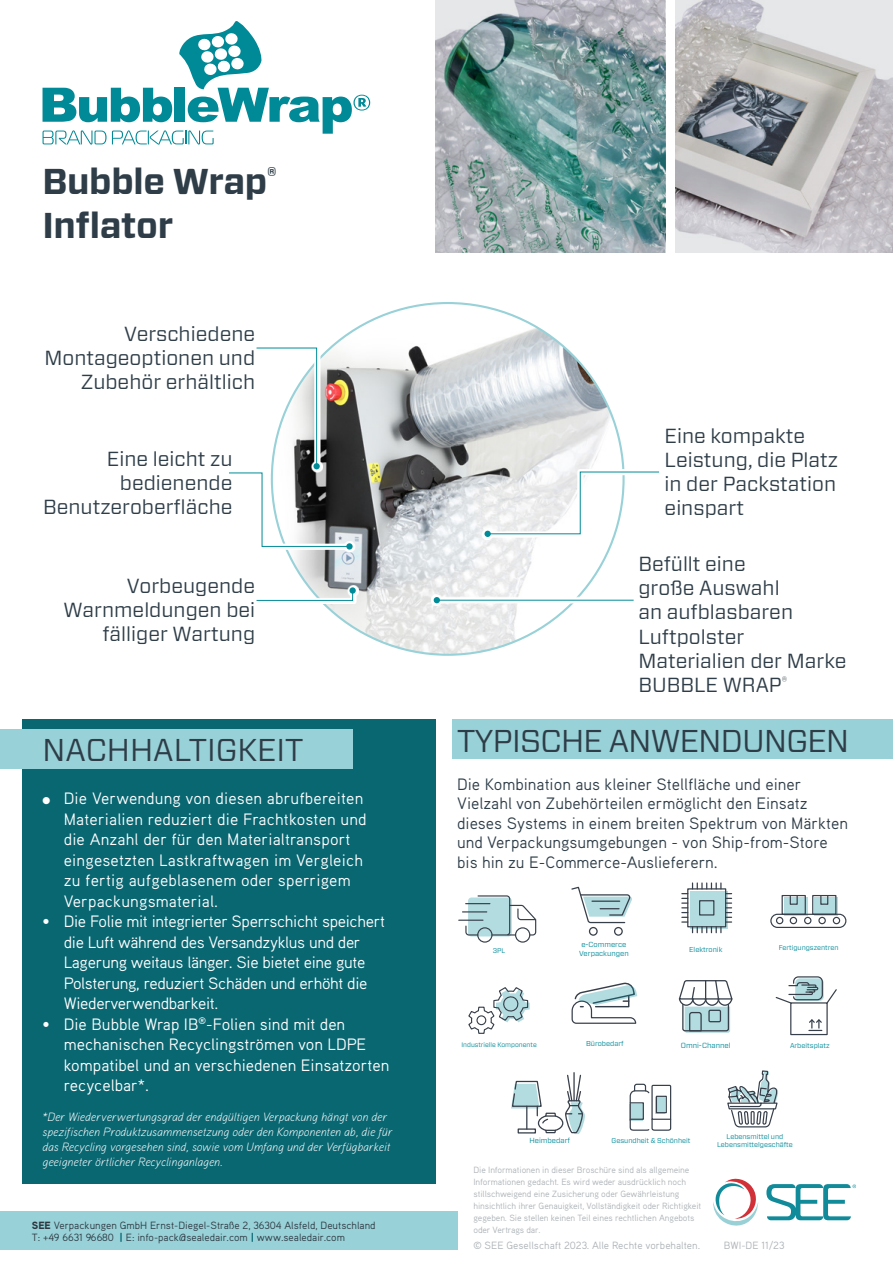
<style>
.page{position:relative;width:893px;height:1263px;background:#fff}
.page>*{position:absolute;margin:0;border:0;box-sizing:border-box;transform-origin:0 0}
.Product_Title{font:700 35.85px/43.5px "Forza";letter-spacing:-.01em;color:#2e3d48}
.Section_Sub-heading{font:31.5px "Forza";letter-spacing:-.02em;color:#2e3d48}
.Section_Sub-heading-2{font:31.5px "Forza";color:#2e3d48}
.Body_Copy_-_Grey{font:20.4px/24px "Forza";color:#2e3d48;text-align:right}
.List_-_Grey{font:16.5px/20.5px "Aaux Pro OT";color:#fff}
.Body_Copy_-_Grey-2{font:16.5px/19.5px "Aaux Pro OT";color:#2e3d48}
.List_-_Grey-2{font:16.5px/20.5px "Aaux Pro OT";letter-spacing:-.02em;color:#fff}
.List_-_Grey-3{font:italic 300 12px/15px "Aaux Pro OT";color:#fff}
.Address{font:10.5px "Aaux Pro OT";color:#2c3741}
.LEGAL_TEXT{font:10.5px "Aaux Pro OT";color:#adb2b6}
.LEGAL_TEXT-2{font:9px/12px "Aaux Pro OT";letter-spacing:-.01em;color:#adb2b6}
.t1{font:7.5px "Forza";color:#008a99}
.t2{font:7.35px/8.9px "Forza";color:#008a99;text-align:center}
.t3{font:7.2px "Forza";color:#008a99}
.t4{font:7.05px "Forza";color:#008a99}
.t5{font:6.9px/8.4px "Forza";color:#008a99;text-align:center}
.t6{font:6.75px "Forza";color:#008a99}
.t7{font:6.6px "Forza";color:#008a99}
.s1{font-weight:900}
.s2{font-weight:900;color:#096772}
</style>
<div class="page">
<div style="left:453px;top:719px;width:440px;height:40px;background:#98d1d7"></div>
<div style="left:22px;top:719px;width:414px;height:464px;background:#096772"></div>
<div style="left:0;top:729px;width:353px;height:40px;background:#98d1d7"></div>
<div style="left:0;top:1211px;width:457px;height:39px;background:#98d1d7"></div>
<svg style="left:43px;top:21px;width:327px;height:124px"></svg>
<div style="left:477px;top:927px;width:16px;height:16px;border:1px solid #373f4a;border-radius:50%"></div>
<div style="left:515px;top:927px;width:15px;height:16px;border:1px solid #373f4a;border-radius:50%"></div>
<hr style="left:459px;top:919px;width:24px;height:2px;background:#373f4a">
<svg style="left:462px;top:895px;width:75px;height:41px"></svg>
<svg style="left:468px;top:987px;width:62px;height:47px"></svg>
<div style="left:518px;top:1128px;width:18px;height:5px;border:1px solid #373f4a"></div>
<div style="left:538px;top:1115px;width:25px;height:16px;border:1px solid #373f4a;border-radius:7px"></div>
<svg style="left:511px;top:1080px;width:44px;height:51px"></svg>
<hr style="left:573px;top:1073px;width:2px;height:28px;background:#373f4a">
<svg style="left:565px;top:1074px;width:20px;height:60px"></svg>
<div style="left:614px;top:927px;width:9px;height:9px;border:1px solid #373f4a;border-radius:50%"></div>
<div style="left:589px;top:927px;width:9px;height:9px;border:1px solid #373f4a;border-radius:50%"></div>
<svg style="left:571px;top:886px;width:61px;height:38px"></svg>
<svg style="left:571px;top:982px;width:66px;height:42px"></svg>
<svg style="left:629px;top:1083px;width:43px;height:48px"></svg>
<div style="left:630px;top:1102px;width:14px;height:18px;border:1px solid #373f4a"></div>
<div style="left:656px;top:1096px;width:11px;height:17px;border:1px solid #373f4a"></div>
<svg style="left:682px;top:883px;width:50px;height:50px"></svg>
<svg style="left:678px;top:980px;width:55px;height:53px"></svg>
<svg style="left:727px;top:1070px;width:51px;height:58px"></svg>
<svg style="left:815px;top:897px;width:23px;height:17px"></svg>
<div style="left:784px;top:897px;width:23px;height:19px;background:#b3dce0"></div>
<div style="left:770px;top:914px;width:76px;height:14px;border:1px solid #373f4a;border-radius:7px"></div>
<div style="left:776px;top:917px;width:7px;height:7px;border:1px solid #373f4a;border-radius:50%"></div>
<div style="left:790px;top:917px;width:7px;height:7px;border:1px solid #373f4a;border-radius:50%"></div>
<div style="left:804px;top:917px;width:7px;height:7px;border:1px solid #373f4a;border-radius:50%"></div>
<div style="left:818px;top:917px;width:8px;height:7px;border:1px solid #373f4a;border-radius:50%"></div>
<div style="left:833px;top:917px;width:7px;height:7px;border:1px solid #373f4a;border-radius:50%"></div>
<div style="left:812px;top:895px;width:24px;height:20px;border:1px solid #373f4a"></div>
<svg style="left:820px;top:895px;width:9px;height:10px"></svg>
<div style="left:782px;top:895px;width:24px;height:20px;border:1px solid #373f4a"></div>
<svg style="left:789px;top:895px;width:9px;height:10px"></svg>
<div style="left:790px;top:1002px;width:38px;height:33px;border:1px solid #373f4a"></div>
<svg style="left:808px;top:1019px;width:15px;height:12px"></svg>
<svg style="left:775px;top:976px;width:62px;height:29px"></svg>
<img style="left:272px;top:303px;width:352px;height:352px;border-radius:176px">
<svg style="left:285px;top:470px;width:70px;height:82px"></svg>
<svg style="left:229px;top:347px;width:121px;height:200px"></svg>
<svg style="left:346px;top:543px;width:7px;height:7px"></svg>
<svg style="left:306px;top:585px;width:52px;height:19px"></svg>
<svg style="left:256px;top:590px;width:98px;height:11px"></svg>
<svg style="left:349px;top:587px;width:7px;height:7px"></svg>
<svg style="left:482px;top:469px;width:142px;height:71px"></svg>
<svg style="left:487px;top:471px;width:173px;height:64px"></svg>
<div style="left:484px;top:531px;width:7px;height:6px;background:#008b98;border-radius:50%"></div>
<svg style="left:431px;top:594px;width:203px;height:12px"></svg>
<hr style="left:437px;top:600px;width:197px;height:1px;background:#008b98">
<svg style="left:434px;top:597px;width:6px;height:6px"></svg>
<img style="left:436px;top:0;width:229px;height:253px">
<img style="left:676px;top:0;width:217px;height:253px">
<svg style="left:713px;top:1178px;width:45px;height:48px"></svg>
<svg style="left:766px;top:1184px;width:90px;height:36px"></svg>
<p class="Product_Title" style="left:42px;top:161px;width:236px">Bubble Wrap<sup>®<br></sup>Inflator</p>
<p class="Body_Copy_-_Grey" style="left:44px;top:321px;width:212px">Verschiedene<br>Montageoptionen und<br>Zubehör erhältlich</p>
<p class="Body_Copy_-_Grey" style="left:43px;top:446px;width:191px">Eine leicht zu bedienende<br>Benutzeroberfläche</p>
<p class="Body_Copy_-_Grey" style="left:63px;top:573px;width:193px">Vorbeugende<br>Warnmeldungen bei fälliger Wartung</p>
<p class="Body_Copy_-_Grey" style="left:665px;top:424px;width:175px;text-align:left">Eine kompakte<br>Leistung, die Platz in der Packstation einspart</p>
<p class="Body_Copy_-_Grey" style="left:638px;top:552px;width:210px;text-align:left">Befüllt eine<br>große Auswahl<br>an aufblasbaren<br>Luftpolster<br>Materialien der Marke<br>BUBBLE WRAP<sup>®</sup></p>
<p class="Section_Sub-heading-2" style="left:43px;top:729px;width:263px">NACHHALTIGKEIT</p>
<p class="Section_Sub-heading" style="left:457px;top:719px;width:393px">TYPISCHE ANWENDUNGEN</p>
<p class="Body_Copy_-_Grey-2" style="left:457px;top:774px;width:346px">Die Kombination aus kleiner Stellfläche und einer</p>
<p class="Body_Copy_-_Grey-2" style="left:457px;top:793px;width:352px">Vielzahl von Zubehörteilen ermöglicht den Einsatz</p>
<p class="Body_Copy_-_Grey-2" style="left:457px;top:813px;width:392px">dieses Systems in einem breiten Spektrum von Märkten und Verpackungsumgebungen - von Ship-from-Store bis hin zu E-Commerce-Auslieferern.</p>
<p class="List_-_Grey" style="left:64px;top:787px;width:304px;text-indent:-21px">● Die Verwendung von diesen abrufbereiten Materialien reduziert die Frachtkosten und die Anzahl der für den Materialtransport eingesetzten Lastkraftwagen im Vergleich zu fertig aufgeblasenem oder sperrigem Verpackungsmaterial.</p>
<p class="List_-_Grey-2" style="left:64px;top:911px;width:323px;text-indent:-21px">• Die Folie mit integrierter Sperrschicht speichert die Luft während des Versandzyklus und der Lagerung weitaus länger. Sie bietet eine gute Polsterung, reduziert Schäden und erhöht die Wiederverwendbarkeit.</p>
<p class="List_-_Grey" style="left:64px;top:1013px;width:327px;text-indent:-21px">• Die Bubble Wrap IB<sup>®</sup>-Folien sind mit den mechanischen Recyclingströmen von LDPE kompatibel und an verschiedenen Einsatzorten recycelbar*.</p>
<p class="List_-_Grey-3" style="left:43px;top:1109px;width:351px">*Der Wiederverwertungsgrad der endgültigen Verpackung hängt von der spezifischen Produktzusammensetzung oder den Komponenten ab, die für das Recycling vorgesehen sind, sowie vom Umfang und der Verfügbarkeit geeigneter örtlicher Recyclinganlagen.</p>
<p class="t2" style="left:579px;top:940px;width:51px">e-Commerce<br>Verpackungen</p>
<p class="t5" style="left:779px;top:943px;width:61px">Fertigungszentren</p>
<p class="t3" style="left:689px;top:945px;width:35px">Elektronik</p>
<p class="t6" style="left:493px;top:946px;width:14px">3PL</p>
<p class="t4" style="left:586px;top:1039px;width:39px">Bürobedarf</p>
<p class="t7" style="left:461px;top:1040px;width:77px">Industrielle Komponente</p>
<p class="t1" style="left:681px;top:1040px;width:51px">Omni-Channel</p>
<p class="t4" style="left:790px;top:1041px;width:41px">Arbeitsplatz</p>
<p class="t5" style="left:717px;top:1132px;width:77px">Lebensmittel und<br>Lebensmittelgeschäfte</p>
<p class="t2" style="left:529px;top:1136px;width:42px">Heimbedarf</p>
<p class="t5" style="left:612px;top:1136px;width:80px">Gesundheit &amp; Schönheit</p>
<p class="LEGAL_TEXT-2" style="left:473px;top:1164px;width:229px">Die Informationen in dieser Broschüre sind als allgemeine Informationen gedacht. Es wird weder ausdrücklich noch stillschweigend eine Zusicherung oder Gewährleistung hinsichtlich ihrer Genauigkeit, Vollständigkeit oder Richtigkeit</p>
<p class="LEGAL_TEXT-2" style="left:473px;top:1212px;width:223px">gegeben. Sie stellen keinen Teil eines rechtlichen Angebots oder Vertrags dar.</p>
<p class="Address" style="left:32px;top:1218px;width:345px"><span class="s1">SEE</span> Verpackungen GmbH Ernst-Diegel-Straße 2, 36304 Alsfeld, Deutschland</p>
<p class="Address" style="left:32px;top:1231px;width:315px">T: +49 6631 96680 <span class="s2">|</span> E: info-pack@sealedair.com <span class="s2">|</span> www.sealedair.com</p>
<p class="LEGAL_TEXT" style="left:473px;top:1239px;width:228px">© SEE Gesellschaft 2023. Alle Rechte vorbehalten.</p>
<p class="LEGAL_TEXT" style="left:724px;top:1239px;width:62px">BWI-DE 11/23</p>
</div>
